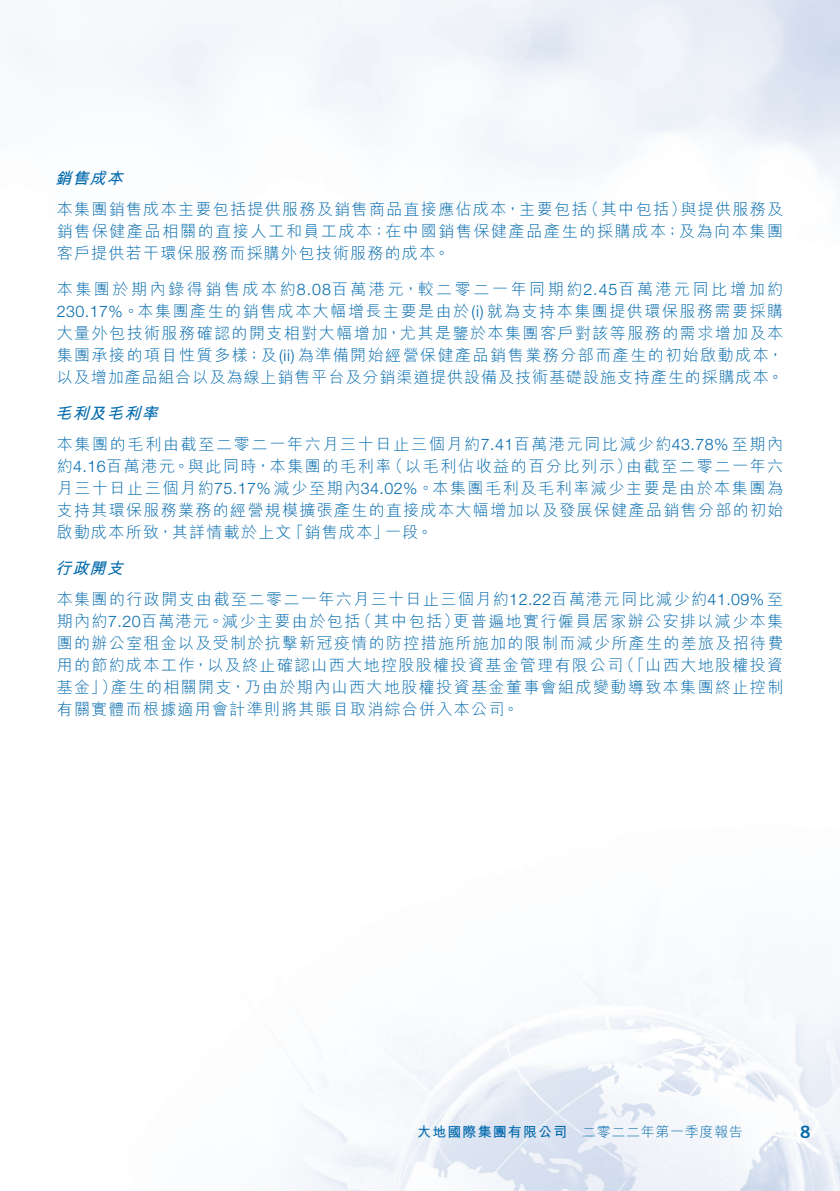
<style>
.page{position:relative;width:840px;height:1191px;background:#fff}
.page>*{position:absolute;margin:0;border:0;box-sizing:border-box;transform-origin:0 0}
.t1{font:17px "Trade Gothic LT Std Bd 2";color:#0169ac}
.t2{font:300 16px/22px "M Hei HK";letter-spacing:.085em;color:#0169ac}
.t3{font:300 16px/30.6px "M Hei HK";letter-spacing:.105em;color:#0169ac}
.t4{font:italic 700 16px "M Hei HK";color:#0169ac}
.t5{font:300 14px "M Hei HK";letter-spacing:.05em;color:#0169ac}
.t6{font:700 14px "M Hei HK";letter-spacing:.08em;color:#0169ac}
.s1{font-family:"Helvetica Neue LT Std"}
.s2{font-weight:700;font-style:italic}
</style>
<div class="page">
<img style="left:11px;top:0;width:828px;height:1191px">
<p class="t4" style="left:55px;top:167px;width:75px">銷售成本</p>
<p class="t2" style="left:582px;top:198px;width:105px">（其中包括）</p>
<p class="t2" style="left:57px;top:198px;width:727px">本集團銷售成本主要包括提供服務及銷售商品直接應佔成本，主要包括<br>銷售保健產品相關的直接人工和員工成本；在中國銷售保健產品產生的採購成本；及為向本集團客戶提供若干環保服務而採購外包技術服務的成本。</p>
<p class="t2" style="left:57px;top:278px;width:727px;text-align:justify">本集團於期內錄得銷售成本約<span class="s1">8.08</span>百萬港元，較二零二一年同期約<span class="s1">2.45</span>百萬港元同比增加約<span class="s1">230.17%</span>。本集團產生的銷售成本大幅增長主要是由於 <span class="s1">)i(</span> 就為支持本集團提供環保服務需要採購大量外包技術服務確認的開支相對大幅增加，尤其是鑒於本集團客戶對該等服務的需求增加及本集團承接的項目性質多樣；及 <span class="s1">)i i(</span> 為準備開始經營保健產品銷售業務分部而產生的初始啟動成本，以及增加產品組合以及為線上銷售平台及分銷渠道提供設備及技術基礎設施支持產生的採購成本。</p>
<p class="t3" style="left:55px;top:398px;width:729px"><span class="s2">毛利及毛利率<br></span>本集團的毛利由截至二零二一年六月三十日止三個月約<span class="s1">7.41</span>百萬港元同比減少約<span class="s1">43.78%</span> 至期內</p>
<p class="t2" style="left:626px;top:455px;width:158px">由截至二零二一年六</p>
<p class="t2" style="left:680px;top:198px;width:104px">與提供服務及</p>
<p class="t2" style="left:387px;top:455px;width:246px">（以毛利佔收益的百分比列示）</p>
<p class="t2" style="left:57px;top:455px;width:336px">約<span class="s1">4.16</span>百萬港元。與此同時，本集團的毛利率</p>
<p class="t2" style="left:57px;top:477px;width:727px">月三十日止三個月約<span class="s1">75.17%</span>減少至期內<span class="s1">34.02%</span>。本集團毛利及毛利率減少主要是由於本集團為</p>
<p class="t2" style="left:57px;top:499px;width:727px">支持其環保服務業務的經營規模擴張產生的直接成本大幅增加以及發展保健產品銷售分部的初始</p>
<p class="t2" style="left:385px;top:521px;width:49px">一段。</p>
<p class="t2" style="left:57px;top:521px;width:236px">啟動成本所致，其詳情載於上文</p>
<p class="t2" style="left:55px;top:552px;width:729px;line-height:30.6px"><span class="s2">行政開支<br></span>本集團的行政開支由截至二零二一年六月三十日止三個月約<span class="s1">12.22</span>百萬港元同比減少約<span class="s1">41.09%</span> 至</p>
<p class="t2" style="left:453px;top:609px;width:331px">更普遍地實行僱員居家辦公安排以減少本集</p>
<p class="t2" style="left:288px;top:521px;width:102px">「銷售成本」</p>
<p class="t2" style="left:355px;top:609px;width:105px">（其中包括）</p>
<p class="t2" style="left:57px;top:609px;width:305px">期內約<span class="s1">7.20</span>百萬港元。減少主要由於包括</p>
<p class="t2" style="left:57px;top:631px;width:727px">團的辦公室租金以及受制於抗擊新冠疫情的防控措施所施加的限制而減少所產生的差旅及招待費</p>
<p class="t2" style="left:618px;top:653px;width:166px">（「山西大地股權投資</p>
<p class="t2" style="left:111px;top:653px;width:673px;text-indent:-54px">用的節約成本工作，以及終止確認山西大地控股股權投資基金管理有限公司<br>產生的相關開支，乃由於期內山西大地股權投資基金董事會組成變動導致本集團終止控制</p>
<p class="t2" style="left:57px;top:675px;width:463px">基金」）<br>有關實體而根據適用會計準則將其賬目取消綜合併入本公司。</p>
<p class="t6" style="left:417px;top:1121px;width:151px">大地國際集團有限公司</p>
<p class="t5" style="left:581px;top:1124px;width:162px">二零二二年第一季度報告</p>
<p class="t1" style="left:799px;top:1121px;width:12px">8</p>
</div>
